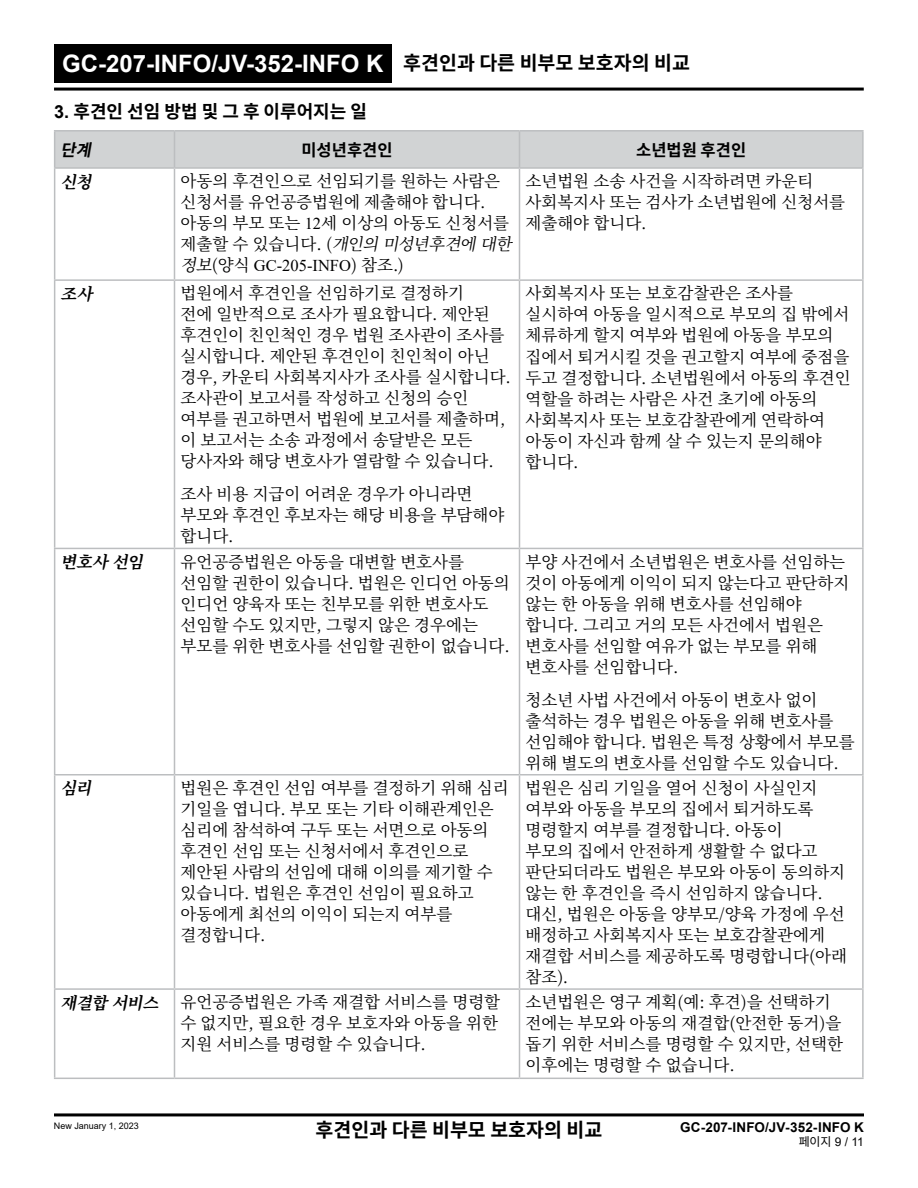
<style>
.page{position:relative;width:918px;height:1188px;background:#fff}
.page>*{position:absolute;margin:0;border:0;box-sizing:border-box;transform-origin:0 0}
.t1{font:700 24px "Arial";color:#fff}
.t2{font:700 19.5px "Source Han Sans K";color:#000}
.t3{font:700 18px "Source Han Sans K";color:#000}
.t4{font:16.5px/21px "Source Han Serif K";color:#000}
.t5{font:16.5px "Times New Roman";color:#000}
.t6{font:700 16.5px "Source Han Sans K";color:#000}
.t7{font:italic 700 16.5px "Source Han Serif K";color:#000}
.t8{font:italic 700 16.5px "Source Han Sans K";color:#000}
.t9{font:700 13.5px "Arial";letter-spacing:.01em;color:#000}
.t10{font:12px "Arial";color:#000}
.t11{font:9px "Arial";color:#000}
.s1{font-family:"Source Han Sans K";font-size:19.5px;color:#000}
.s2{font-family:"Arial"}
.s3{font-family:"Times New Roman"}
.s4{font-style:italic}
.s5{font-family:"Source Han Serif K";font-style:italic}
.s6{font-family:"Source Han Serif K"}
.s7{font-weight:700;font-style:italic}
.s8{font-family:"Source Han Sans K"}
</style>
<div class="page">
<hr style="left:54px;top:1113px;width:810px;height:3px;background:#000">
<div style="left:54px;top:44px;width:338px;height:39px;background:#000"></div>
<hr style="left:54px;top:88px;width:810px;height:3px;background:#000">
<div style="left:55px;top:132px;width:807px;height:35px;background:#d1d3d4"></div>
<hr style="left:54px;top:130px;width:120px;height:2px;background:#bcbec0">
<hr style="left:54px;top:132px;width:1px;height:35px;background:#bcbec0">
<hr style="left:174px;top:130px;width:345px;height:2px;background:#bcbec0">
<hr style="left:174px;top:132px;width:1px;height:35px;background:#bcbec0">
<hr style="left:519px;top:130px;width:345px;height:2px;background:#bcbec0">
<hr style="left:519px;top:132px;width:1px;height:35px;background:#bcbec0">
<hr style="left:862px;top:132px;width:2px;height:35px;background:#bcbec0">
<hr style="left:54px;top:167px;width:120px;height:2px;background:#bcbec0">
<hr style="left:54px;top:169px;width:1px;height:110px;background:#bcbec0">
<hr style="left:174px;top:167px;width:345px;height:2px;background:#bcbec0">
<hr style="left:174px;top:169px;width:1px;height:110px;background:#bcbec0">
<hr style="left:519px;top:167px;width:345px;height:2px;background:#bcbec0">
<hr style="left:519px;top:169px;width:1px;height:110px;background:#bcbec0">
<hr style="left:862px;top:169px;width:2px;height:110px;background:#bcbec0">
<hr style="left:54px;top:279px;width:120px;height:2px;background:#bcbec0">
<hr style="left:54px;top:281px;width:1px;height:267px;background:#bcbec0">
<hr style="left:174px;top:279px;width:345px;height:2px;background:#bcbec0">
<hr style="left:174px;top:281px;width:1px;height:267px;background:#bcbec0">
<hr style="left:519px;top:279px;width:345px;height:2px;background:#bcbec0">
<hr style="left:519px;top:281px;width:1px;height:267px;background:#bcbec0">
<hr style="left:862px;top:281px;width:2px;height:267px;background:#bcbec0">
<hr style="left:54px;top:548px;width:120px;height:1px;background:#bcbec0">
<hr style="left:54px;top:549px;width:1px;height:225px;background:#bcbec0">
<hr style="left:174px;top:548px;width:345px;height:1px;background:#bcbec0">
<hr style="left:174px;top:549px;width:1px;height:225px;background:#bcbec0">
<hr style="left:519px;top:548px;width:345px;height:1px;background:#bcbec0">
<hr style="left:519px;top:549px;width:1px;height:225px;background:#bcbec0">
<hr style="left:862px;top:549px;width:2px;height:225px;background:#bcbec0">
<hr style="left:54px;top:774px;width:120px;height:2px;background:#bcbec0">
<hr style="left:54px;top:776px;width:1px;height:212px;background:#bcbec0">
<hr style="left:174px;top:774px;width:345px;height:2px;background:#bcbec0">
<hr style="left:174px;top:776px;width:1px;height:212px;background:#bcbec0">
<hr style="left:519px;top:774px;width:345px;height:2px;background:#bcbec0">
<hr style="left:519px;top:776px;width:1px;height:212px;background:#bcbec0">
<hr style="left:862px;top:776px;width:2px;height:212px;background:#bcbec0">
<hr style="left:54px;top:988px;width:120px;height:2px;background:#bcbec0">
<hr style="left:54px;top:990px;width:1px;height:88px;background:#bcbec0">
<hr style="left:174px;top:988px;width:345px;height:2px;background:#bcbec0">
<hr style="left:174px;top:990px;width:1px;height:88px;background:#bcbec0">
<hr style="left:519px;top:988px;width:345px;height:2px;background:#bcbec0">
<hr style="left:519px;top:990px;width:1px;height:88px;background:#bcbec0">
<hr style="left:862px;top:990px;width:2px;height:88px;background:#bcbec0">
<hr style="left:54px;top:1078px;width:120px;height:1px;background:#bcbec0">
<hr style="left:174px;top:1078px;width:345px;height:1px;background:#bcbec0">
<hr style="left:519px;top:1078px;width:345px;height:1px;background:#bcbec0">
<h1 class="t1" style="left:62px;top:47px;width:629px">GC-207-INFO/JV-352-INFO K <span class="s1">후견인과 다른 비부모 보호자의 비교</span></h1>
<p class="t3" style="left:54px;top:102px;width:315px"><span class="s2">3.</span> 후견인 선임 방법 및 그 후 이루어지는 일</p>
<p class="t8" style="left:61px;top:141px;width:40px">단계</p>
<p class="t6" style="left:301px;top:141px;width:93px">미성년후견인</p>
<p class="t6" style="left:636px;top:141px;width:112px">소년법원 후견인</p>
<p class="t7" style="left:61px;top:172px;width:41px">신청</p>
<p class="t4" style="left:180px;top:171px;width:341px">아동의 후견인으로 선임되기를 원하는 사람은 신청서를 유언공증법원에 제출해야 합니다. 아동의 부모 또는 <span class="s3">12</span>세 이상의 아동도 신청서를 제 출할 수 있 습 니 다 . ( <span class="s4">개인의 미성년후견에 대한</span></p>
<p class="t5" style="left:181px;top:254px;width:225px"><span class="s5">정보</span><span class="s6">(양식</span> GC-205-INFO<span class="s6">) 참조.)</span></p>
<p class="t4" style="left:526px;top:171px;width:321px">소년법원 소송 사건을 시작하려면 카운티 사회복지사 또는 검사가 소년법원에 신청서를 제출해야 합니다.</p>
<p class="t7" style="left:61px;top:284px;width:42px">조사</p>
<p class="t4" style="left:180px;top:283px;width:332px">법원에서 후견인을 선임하기로 결정하기<br>전에 일반적으로 조사가 필요합니다. 제안된 후견인이 친인척인 경우 법원 조사관이 조사를 실시합니다. 제안된 후견인이 친인척이 아닌 경우, 카운티 사회복지사가 조사를 실시합니다. 조사관이 보고서를 작성하고 신청의 승인 여부를 권고하면서 법원에 보고서를 제출하며, 이 보고서는 소송 과정에서 송달받은 모든 당사자와 해당 변호사가 열람할 수 있습니다.</p>
<p class="t4" style="left:180px;top:484px;width:325px">조사 비용 지급이 어려운 경우가 아니라면 부모와 후견인 후보자는 해당 비용을 부담해야 합니다.</p>
<p class="t4" style="left:525px;top:283px;width:327px">사회복지사 또는 보호감찰관은 조사를 실시하여 아동을 일시적으로 부모의 집 밖에서 체류하게 할지 여부와 법원에 아동을 부모의 집에서 퇴거시킬 것을 권고할지 여부에 중점을 두고 결정합니다. 소년법원에서 아동의 후견인 역할을 하려는 사람은 사건 초기에 아동의 사회복지사 또는 보호감찰관에게 연락하여 아동이 자신과 함께 살 수 있는지 문의해야 합니다.</p>
<p class="t7" style="left:61px;top:553px;width:92px">변호사 선임</p>
<p class="t4" style="left:180px;top:552px;width:331px">유언공증법원은 아동을 대변할 변호사를 선임할 권한이 있습니다. 법원은 인디언 아동의 인디언 양육자 또는 친부모를 위한 변호사도 선임할 수도 있지만, 그렇지 않은 경우에는 부모를 위한 변호사를 선임할 권한이 없습니다.</p>
<p class="t4" style="left:525px;top:552px;width:325px">부양 사건에서 소년법원은 변호사를 선임하는 것이 아동에게 이익이 되지 않는다고 판단하지 않는 한 아동을 위해 변호사를 선임해야 합니다. 그리고 거의 모든 사건에서 법원은 변호사를 선임할 여유가 없는 부모를 위해 변호사를 선임합니다.</p>
<p class="t4" style="left:525px;top:690px;width:331px">청소년 사법 사건에서 아동이 변호사 없이 출석하는 경우 법원은 아동을 위해 변호사를 선임해야 합니다. 법원은 특정 상황에서 부모를 위해 별도의 변호사를 선임할 수도 있습니다.</p>
<p class="t7" style="left:61px;top:779px;width:41px">심리</p>
<p class="t4" style="left:180px;top:778px;width:330px">법원은 후견인 선임 여부를 결정하기 위해 심리 기일을 엽니다. 부모 또는 기타 이해관계인은 심리에 참석하여 구두 또는 서면으로 아동의 후견인 선임 또는 신청서에서 후견인으로 제안된 사람의 선임에 대해 이의를 제기할 수 있습니다. 법원은 후견인 선임이 필요하고 아동에게 최선의 이익이 되는지 여부를 결정합니다.</p>
<p class="t4" style="left:525px;top:778px;width:323px">법원은 심리 기일을 열어 신청이 사실인지 여부와 아동을 부모의 집에서 퇴거하도록 명령할지 여부를 결정합니다. 아동이<br>부모의 집에서 안전하게 생활할 수 없다고 판단되더라도 법원은 부모와 아동이 동의하지 않는 한 후견인을 즉시 선임하지 않습니다. 대신, 법원은 아동을 양부모/양육 가정에 우선 배정하고 사회복지사 또는 보호감찰관에게 재결합 서비스를 제공하도록 명령합니다(아래 참조).</p>
<p class="t4" style="left:180px;top:992px;width:321px;text-indent:-120px"><span class="s7">재결합 서비스</span> 유언공증법원은 가족 재결합 서비스를 명령할 수 없지만, 필요한 경우 보호자와 아동을 위한 지원 서비스를 명령할 수 있습니다.</p>
<p class="t4" style="left:525px;top:992px;width:319px">소년법원은 영구 계획(예: 후견)을 선택하기 전에는 부모와 아동의 재결합(안전한 동거)을 돕기 위한 서비스를 명령할 수 있지만, 선택한 이후에는 명령할 수 없습니다.</p>
<p class="t11" style="left:54px;top:1120px;width:87px">New January 1, 2023</p>
<p class="t2" style="left:316px;top:1119px;width:288px">후견인과 다른 비부모 보호자의 비교</p>
<p class="t9" style="left:680px;top:1117px;width:185px">GC-207-INFO/JV-352-INFO K</p>
<p class="t10" style="left:799px;top:1134px;width:67px"><span class="s8">페이지</span> 9 / 11</p>
</div>
